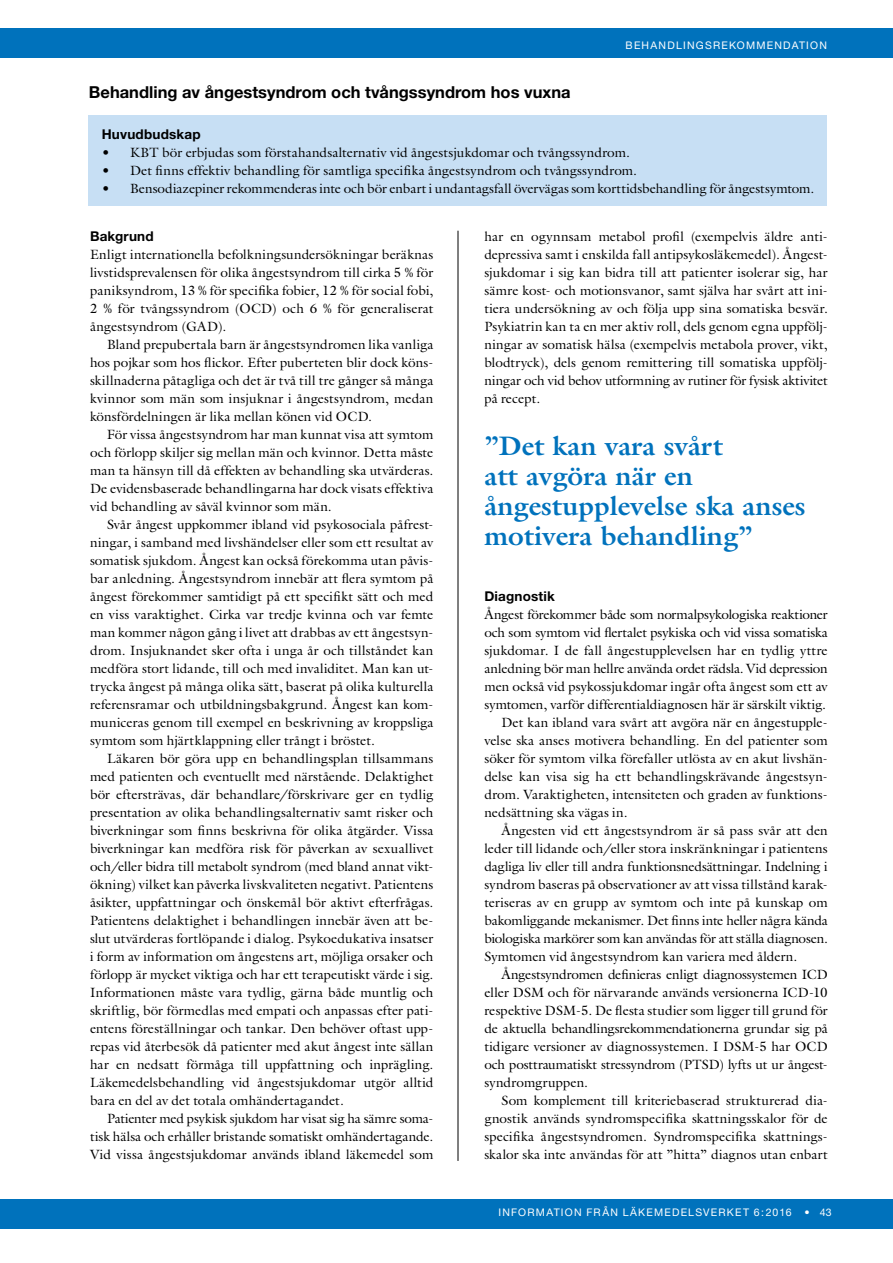
<style>
.page{position:relative;width:893px;height:1263px;background:#fff}
.page>*{position:absolute;margin:0;border:0;box-sizing:border-box;transform-origin:0 0}
.t1{font:700 27px/30px "Galliard LT";color:#0072bc}
.t2{font:700 16.5px "Helvetica Neue";color:#000}
.t3{font:13.5px/18px "Galliard LT";letter-spacing:.005em;color:#000;text-align:justify}
.t4{font:13.5px "Galliard LT";letter-spacing:-.015em;color:#000}
.t5{font:13.5px "Galliard LT";letter-spacing:-.02em;color:#000}
.t6{font:700 13.5px "Helvetica Neue";letter-spacing:.015em;color:#000}
.t7{font:10.5px "Helvetica Neue";letter-spacing:.115em;color:#fff}
</style>
<div class="page">
<div style="left:0;top:1199px;width:893px;height:30px;background:#0072bc"></div>
<div style="left:0;top:28px;width:893px;height:30px;background:#0072bc"></div>
<hr style="left:458px;top:231px;width:1px;height:930px;background:#000">
<div style="left:89px;top:116px;width:738px;height:90px;background:#c7dff4"></div>
<p class="t7" style="left:626px;top:39px;width:203px">BEHANDLINGSREKOMMENDATION</p>
<p class="t2" style="left:89px;top:82px;width:483px">Behandling av ångestsyndrom och tvångssyndrom hos vuxna</p>
<p class="t6" style="left:102px;top:126px;width:100px">Huvudbudskap</p>
<p class="t3" style="left:102px;top:143px;width:530px">• KBT bör erbjudas som förstahandsalternativ vid ångestsjukdomar och tvångssyndrom.</p>
<p class="t3" style="left:102px;top:161px;width:537px">• Det finns effektiv behandling för samtliga specifika ångestsyndrom och tvångssyndrom.</p>
<p class="t3" style="left:102px;top:179px;width:714px">• Bensodiazepiner rekommenderas inte och bör enbart i undantagsfall övervägas som korttidsbehandling för ångestsymtom.</p>
<p class="t6" style="left:90px;top:228px;width:65px">Bakgrund</p>
<p class="t3" style="left:90px;top:245px;width:345px">Enligt internationella befolkningsundersökningar beräknas livstidsprevalensen för olika ångestsyndrom till cirka 5 % för paniksyndrom, 13 % för specifika fobier, 12 % för social fobi, 2 % för tvångssyndrom (OCD) och 6 % för generaliserat ångestsyndrom (GAD).</p>
<p class="t3" style="left:90px;top:335px;width:345px;text-indent:17px">Bland prepubertala barn är ångestsyndromen lika vanliga hos pojkar som hos flickor. Efter puberteten blir dock köns&shy;skillnaderna påtagliga och det är två till tre gånger så många kvinnor som män som insjuknar i ångestsyndrom, medan könsfördelningen är lika mellan könen vid OCD.</p>
<p class="t3" style="left:90px;top:425px;width:345px;text-indent:17px">För vissa ångestsyndrom har man kunnat visa att symtom och förlopp skiljer sig mellan män och kvinnor. Detta måste man ta hänsyn till då effekten av behandling ska utvärderas.<br>De evidensbaserade behandlingarna har dock visats effektiva vid behandling av såväl kvinnor som män.</p>
<p class="t3" style="left:90px;top:515px;width:345px;text-indent:17px">Svår ångest uppkommer ibland vid psykosociala påfrest&shy;ningar, i samband med livshändelser eller som ett resultat av somatisk sjukdom. Ångest kan också förekomma utan påvis&shy;bar anledning. Ångestsyndrom innebär att flera symtom på ångest förekommer samtidigt på ett specifikt sätt och med en viss varaktighet. Cirka var tredje kvinna och var femte man kommer någon gång i livet att drabbas av ett ångestsyn&shy;drom. Insjuknandet sker ofta i unga år och tillståndet kan medföra stort lidande, till och med invaliditet. Man kan ut&shy;trycka ångest på många olika sätt, baserat på olika kulturella referensramar och utbildningsbakgrund. Ångest kan kom&shy;municeras genom till exempel en beskrivning av kroppsliga symtom som hjärtklappning eller trångt i bröstet.</p>
<p class="t3" style="left:90px;top:749px;width:345px;text-indent:17px">Läkaren bör göra upp en behandlingsplan tillsammans med patienten och eventuellt med närstående. Delaktighet bör eftersträvas, där behandlare/förskrivare ger en tydlig presentation av olika behandlingsalternativ samt risker och biverkningar som finns beskrivna för olika åtgärder. Vissa biverkningar kan medföra risk för påverkan av sexuallivet och/eller bidra till metabolt syndrom (med bland annat vikt&shy;ökning) vilket kan påverka livskvaliteten negativt. Patientens åsikter, uppfattningar och önskemål bör aktivt efterfrågas.<br>Patientens delaktighet i behandlingen innebär även att be&shy;slut utvärderas fortlöpande i dialog. Psykoedukativa insatser i form av information om ångestens art, möjliga orsaker och förlopp är mycket viktiga och har ett terapeutiskt värde i sig.<br>Informationen måste vara tydlig, gärna både muntlig och skriftlig, bör förmedlas med empati och anpassas efter pati&shy;entens föreställningar och tankar. Den behöver oftast upp&shy;repas vid återbesök då patienter med akut ångest inte sällan har en nedsatt förmåga till uppfattning och inprägling.<br>Läkemedelsbehandling vid ångestsjukdomar utgör alltid bara en del av det totala omhändertagandet.</p>
<p class="t3" style="left:90px;top:1109px;width:345px;text-indent:17px">Patienter med psykisk sjukdom har visat sig ha sämre soma&shy;tisk hälsa och erhåller bristande somatiskt omhändertagande.<br>Vid vissa ångestsjukdomar används ibland läkemedel som</p>
<p class="t3" style="left:484px;top:227px;width:345px;text-align:left">har en ogynnsam metabol profil (exempelvis äldre anti&shy;depressiva samt i enskilda fall antipsykosläkemedel). Ångest&shy;sjukdomar i sig kan bidra till att patienter isolerar sig, har sämre kost- och motionsvanor, samt själva har svårt att ini&shy;tiera undersökning av och följa upp sina somatiska besvär.<br>Psykiatrin kan ta en mer aktiv roll, dels genom egna uppfölj&shy;ningar av somatisk hälsa (exempelvis metabola prover, vikt, blodtryck), dels genom remittering till somatiska uppfölj&shy;ningar och vid behov utformning av rutiner för fysisk aktivitet på recept.</p>
<h1 class="t1" style="left:484px;top:430px;width:323px">”Det kan vara svårt<br>att avgöra när en ångestupplevelse ska anses motivera behandling”</h1>
<p class="t6" style="left:484px;top:588px;width:72px">Diagnostik</p>
<p class="t5" style="left:484px;top:606px;width:345px">Ångest förekommer både som normalpsykologiska reaktioner</p>
<p class="t3" style="left:484px;top:623px;width:345px">och som symtom vid flertalet psykiska och vid vissa somatiska</p>
<p class="t3" style="left:484px;top:641px;width:345px">sjukdomar. I de fall ångestupplevelsen har en tydlig yttre</p>
<p class="t4" style="left:484px;top:660px;width:345px">anledning bör man hellre använda ordet rädsla. Vid depression</p>
<p class="t3" style="left:484px;top:677px;width:345px">men också vid psykossjukdomar ingår ofta ångest som ett av</p>
<p class="t3" style="left:484px;top:695px;width:343px">symtomen, varför differentialdiagnosen här är särskilt viktig.</p>
<p class="t3" style="left:501px;top:713px;width:328px">Det kan ibland vara svårt att avgöra när en ångestupple-</p>
<p class="t3" style="left:484px;top:731px;width:345px">velse ska anses motivera behandling. En del patienter som</p>
<p class="t3" style="left:484px;top:749px;width:345px">söker för symtom vilka förefaller utlösta av en akut livshän-</p>
<p class="t3" style="left:484px;top:767px;width:345px">delse kan visa sig ha ett behandlingskrävande ångestsyn-</p>
<p class="t3" style="left:484px;top:785px;width:345px">drom. Varaktigheten, intensiteten och graden av funktions-</p>
<p class="t3" style="left:484px;top:803px;width:145px">nedsättning ska vägas in.</p>
<p class="t3" style="left:501px;top:821px;width:328px">Ångesten vid ett ångestsyndrom är så pass svår att den</p>
<p class="t3" style="left:484px;top:839px;width:345px">leder till lidande och/eller stora inskränkningar i patientens</p>
<p class="t3" style="left:484px;top:857px;width:345px">dagliga liv eller till andra funktionsnedsättningar. Indelning i</p>
<p class="t3" style="left:484px;top:875px;width:345px">syndrom baseras på observationer av att vissa tillstånd karak-</p>
<p class="t3" style="left:484px;top:893px;width:345px">teriseras av en grupp av symtom och inte på kunskap om</p>
<p class="t4" style="left:484px;top:912px;width:345px">bakomliggande mekanismer. Det finns inte heller några kända</p>
<p class="t4" style="left:484px;top:930px;width:345px">biologiska markörer som kan användas för att ställa diagnosen.</p>
<p class="t3" style="left:484px;top:947px;width:314px">Symtomen vid ångestsyndrom kan variera med åldern.</p>
<p class="t4" style="left:501px;top:966px;width:328px">Ångestsyndromen definieras enligt diagnossystemen ICD</p>
<p class="t3" style="left:484px;top:983px;width:345px">eller DSM och för närvarande används versionerna ICD-10</p>
<p class="t3" style="left:484px;top:1001px;width:345px">respektive DSM-5. De flesta studier som ligger till grund för</p>
<p class="t4" style="left:484px;top:1020px;width:345px">de aktuella behandlingsrekommendationerna grundar sig på</p>
<p class="t3" style="left:484px;top:1037px;width:345px">tidigare versioner av diagnossystemen. I DSM-5 har OCD</p>
<p class="t3" style="left:484px;top:1055px;width:345px">och posttraumatiskt stressyndrom (PTSD) lyfts ut ur ångest-</p>
<p class="t3" style="left:484px;top:1073px;width:105px">syndromgruppen.</p>
<p class="t3" style="left:501px;top:1091px;width:326px">Som komplement till kriteriebaserad strukturerad dia-</p>
<p class="t3" style="left:484px;top:1109px;width:345px">gnostik används syndromspecifika skattningsskalor för de</p>
<p class="t3" style="left:484px;top:1127px;width:345px">specifika ångestsyndromen. Syndromspecifika skattnings-</p>
<p class="t3" style="left:484px;top:1145px;width:345px">skalor ska inte användas för att ”hitta” diagnos utan enbart</p>
<p class="t7" style="left:498px;top:1206px;width:335px">INFORMATION FRÅN LÄKEMEDELSVERKET 6:2016 • 43</p>
</div>
